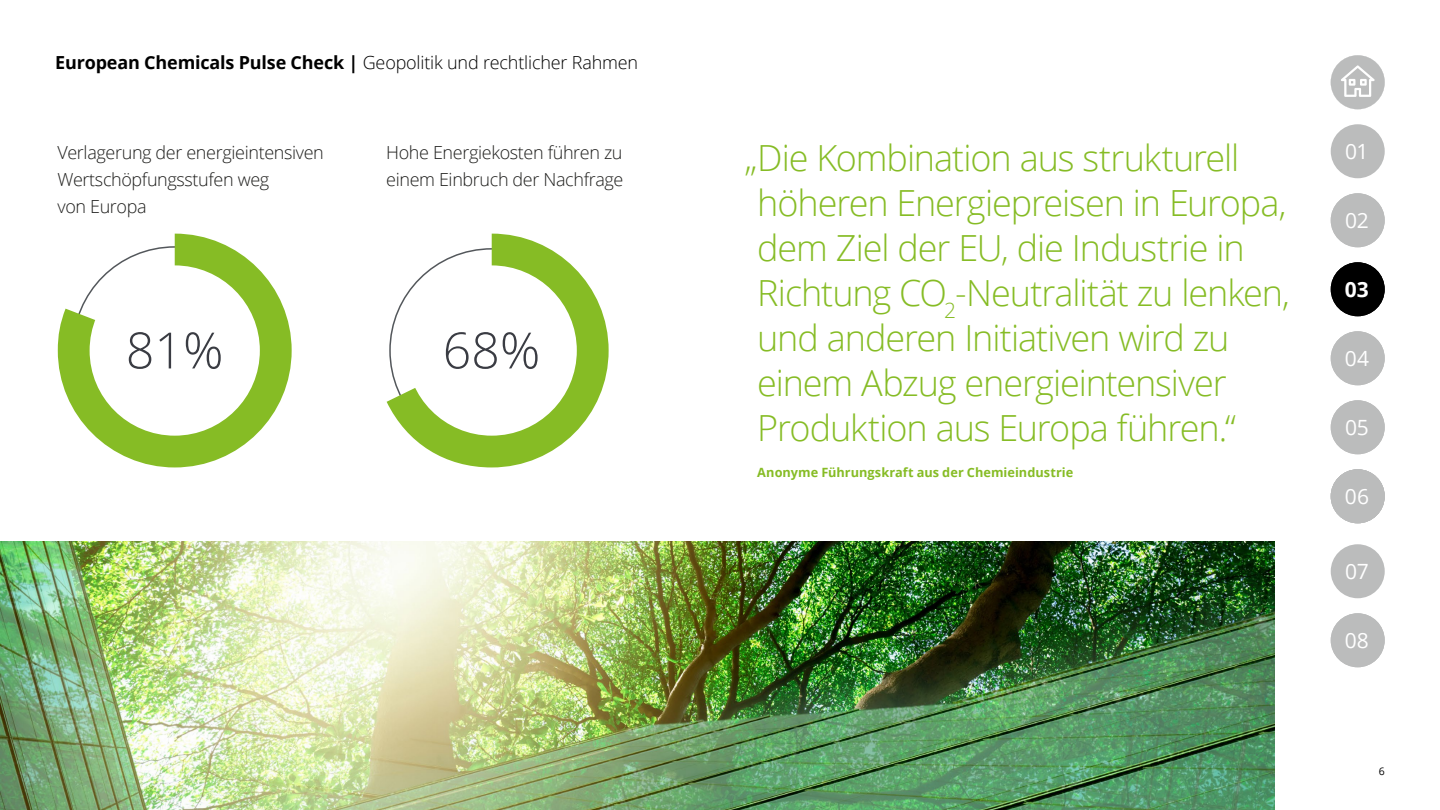
<style>
.page{position:relative;width:1440px;height:810px;background:#fff}
.page>*{position:absolute;margin:0;border:0;box-sizing:border-box;transform-origin:0 0}
.t1{font:300 50.1px "Open Sans";color:#3a3c43}
.t2{font:300 36px/45px "Open Sans";letter-spacing:-.03em;color:#86bc25}
.t3{font:21px "Open Sans";letter-spacing:-.02em;color:#fff}
.t4{font:700 21px "Open Sans";color:#fff}
.t5{font:300 18px/27px "Open Sans";letter-spacing:-.02em;color:#1e1e1c}
.t6{font:300 18px "Open Sans";letter-spacing:-.01em;color:#000}
.t7{font:700 12.75px "Open Sans";letter-spacing:.005em;color:#86bc25}
.t8{font:10.5px "Open Sans";color:#000}
.s1{font-weight:700}
</style>
<div class="page">
<div style="left:1331px;top:124px;width:54px;height:54px;background:#bbbcbc;border-radius:50%"></div>
<div style="left:1331px;top:469px;width:54px;height:54px;background:#bbbcbc;border-radius:50%"></div>
<div style="left:1331px;top:613px;width:54px;height:54px;background:#bbbcbc;border-radius:50%"></div>
<svg style="left:1331px;top:55px;width:54px;height:54px"></svg>
<div style="left:1331px;top:331px;width:54px;height:54px;background:#bbbcbc;border-radius:50%"></div>
<div style="left:1331px;top:193px;width:54px;height:54px;background:#bbbcbc;border-radius:50%"></div>
<div style="left:1331px;top:400px;width:54px;height:54px;background:#bbbcbc;border-radius:50%"></div>
<div style="left:1331px;top:544px;width:54px;height:54px;background:#bbbcbc;border-radius:50%"></div>
<svg style="left:58px;top:234px;width:234px;height:233px"></svg>
<div style="left:90px;top:265px;width:170px;height:171px;background:#fff;border-radius:50%"></div>
<svg style="left:387px;top:234px;width:222px;height:233px"></svg>
<div style="left:407px;top:265px;width:170px;height:171px;background:#fff;border-radius:50%"></div>
<img style="left:0;top:541px;width:1275px;height:269px">
<div style="left:1331px;top:262px;width:54px;height:54px;background:#000;border-radius:50%"></div>
<p class="t6" style="left:55px;top:50px;width:584px"><span class="s1">European Chemicals Pulse Check |</span> Geopolitik und rechtlicher Rahmen</p>
<p class="t5" style="left:57px;top:139px;width:268px">Verlagerung der energieintensiven<br>Wertschöpfungsstufen weg<br>von Europa</p>
<p class="t5" style="left:386px;top:139px;width:239px">Hohe Energiekosten führen zu einem Einbruch der Nachfrage</p>
<p class="t2" style="left:757px;top:134px;width:534px;text-indent:-13px">„Die Kombination aus strukturell höheren Energiepreisen in Europa, dem Ziel der EU, die Industrie in Richtung CO<sub>2</sub>-Neutralität zu lenken, und anderen Initiativen wird zu einem Abzug energieintensiver Produktion aus Europa führen.“</p>
<p class="t7" style="left:757px;top:463px;width:318px">Anonyme Führungskraft aus der Chemieindustrie</p>
<h1 class="t1" style="left:126px;top:316px;width:99px">81%</h1>
<h1 class="t1" style="left:443px;top:316px;width:99px">68%</h1>
<p class="t3" style="left:1345px;top:137px;width:25px">01</p>
<p class="t3" style="left:1345px;top:206px;width:25px">02</p>
<p class="t4" style="left:1345px;top:275px;width:25px">03</p>
<p class="t3" style="left:1345px;top:344px;width:26px">04</p>
<p class="t3" style="left:1345px;top:413px;width:25px">05</p>
<p class="t3" style="left:1345px;top:482px;width:26px">06</p>
<p class="t3" style="left:1345px;top:557px;width:25px">07</p>
<p class="t3" style="left:1345px;top:626px;width:26px">0 68</p>
<p class="t8" style="left:1379px;top:764px;width:8px">6</p>
</div>
